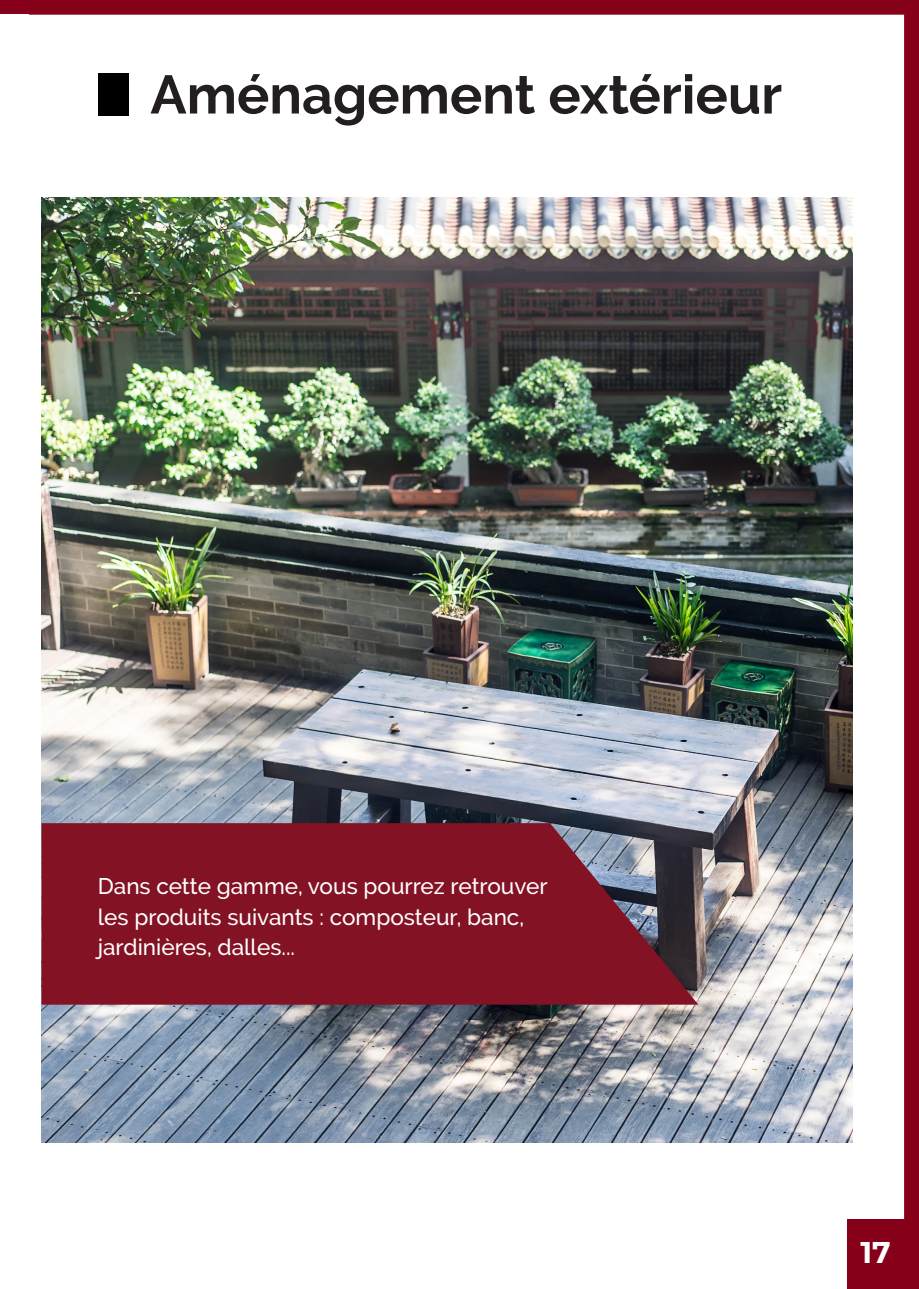
<style>
.page{position:relative;width:919px;height:1289px;background:#fff}
.page>*{position:absolute;margin:0;border:0;box-sizing:border-box;transform-origin:0 0}
.Paragraph_Style_3{font:700 54px "Raleway";color:#231f20}
.t1{font:700 30px "Montserrat";color:#fff}
.Paragraph_Style_4{font:500 22.5px/30px "Raleway";color:#fff}
</style>
<div class="page">
<div style="left:847px;top:1219px;width:71px;height:69px;background:#870019"></div>
<div style="left:0;top:0;width:14px;height:15px;background:#870019"></div>
<div style="left:13px;top:0;width:905px;height:15px;background:#870019"></div>
<div style="left:904px;top:6px;width:14px;height:1222px;background:#870019"></div>
<div style="left:99px;top:73px;width:30px;height:43px;background:#000"></div>
<img style="left:41px;top:198px;width:811px;height:944px">
<svg style="left:41px;top:823px;width:657px;height:181px;background:#7e1b2c"></svg>
<p class="Paragraph_Style_3" style="left:150px;top:64px;width:633px">Aménagement extérieur</p>
<p class="Paragraph_Style_4" style="left:98px;top:871px;width:451px">Dans cette gamme, vous pourrez retrouver les produits suivants : composteur, banc, jardinières, dalles...</p>
<h2 class="t1" style="left:860px;top:1230px;width:32px">17</h2>
</div>
